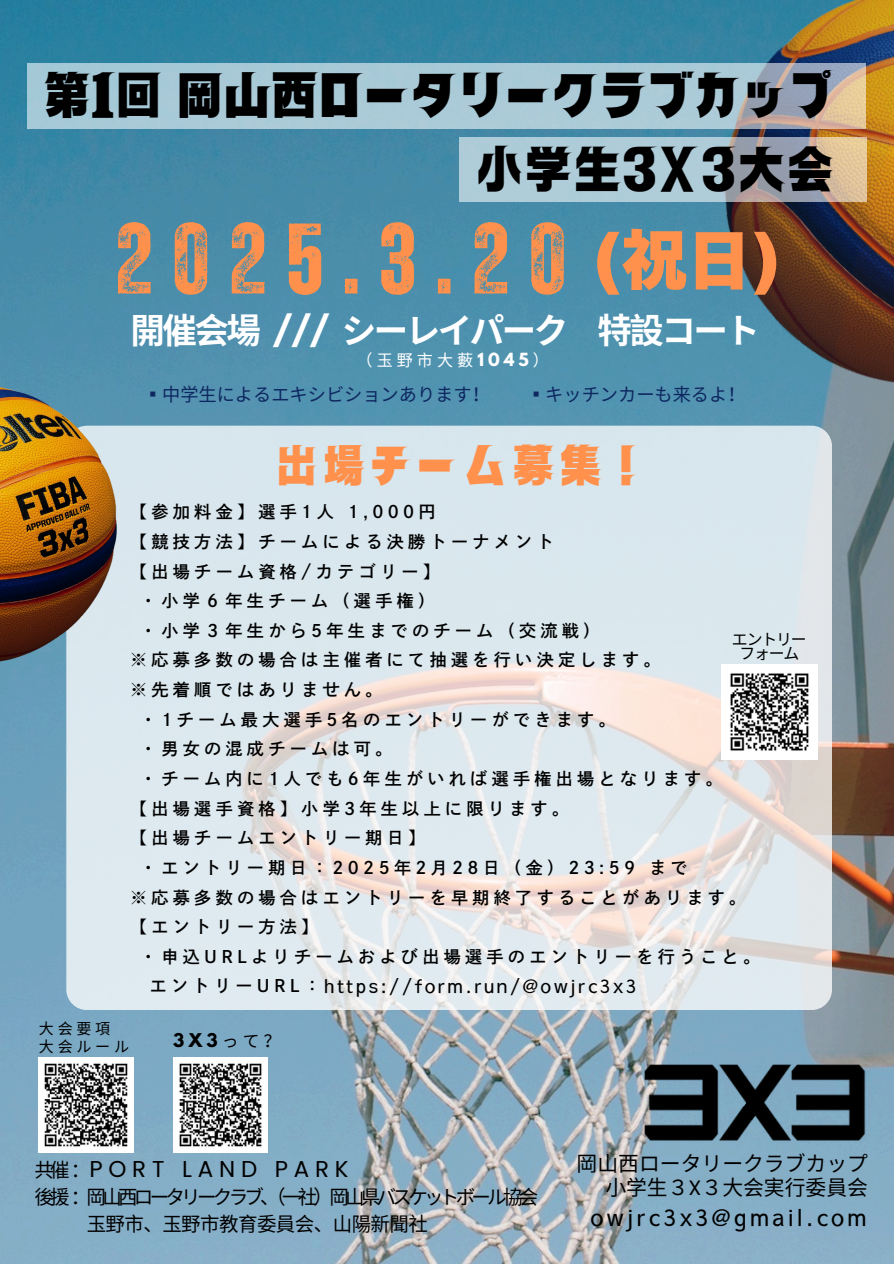
<style>
.page{position:relative;width:894px;height:1264px;background:#fff}
.page>*{position:absolute;margin:0;border:0;box-sizing:border-box;transform-origin:0 0}
.t1{font:700 100.35px "Zuume Rough";letter-spacing:.195em;color:#ff914d}
.t2{font:64.65px "Tazugane Info Std N X Black";color:#ff914d}
.t3{font:49.35px "CHI Speedy Right full 211128";letter-spacing:-.045em;color:#000}
.t4{font:48.75px "CHI Speedy Right full 211128";color:#000}
.t5{font:43.8px "CHI Speedy Right full 211128";letter-spacing:.08em;color:#ff914d}
.t6{font:700 34.5px "Noto Sans CJ Ksc";letter-spacing:-.075em;color:#fff}
.t7{font:500 23.1px "Sawarabi Gothic";letter-spacing:.14em;color:#000}
.t8{font:22.95px "Poppins";letter-spacing:.25em;color:#000}
.t9{font:20.85px "Noto Sans CJ Ksc";color:#000}
.t10{font:19.5px "Noto Sans CJ Ksc";letter-spacing:-.19em;color:#000}
.t11{font:19.5px "Noto Sans CJ Ksc";letter-spacing:-.03em;color:#000}
.t12{font:500 18.75px "Sawarabi Gothic";letter-spacing:.14em;color:#000}
.t13{font:18.15px "Noto Sans CJ Ksc";color:#0e2760}
.t14{font:17.1px "DMT Shuei Go Kin Std B";letter-spacing:.25em;color:#000}
.t15{font:700 16.8px "League Spartan";color:#000}
.t16{font:16.05px "Noto Sans CJ Ksc";color:#fff}
.t17{font:15.9px "Noto Sans CJ Ksc";letter-spacing:-.075em;color:#000}
.t18{font:15px "Noto Sans CJ Ksc";letter-spacing:.25em;color:#000}
.s1{font-family:"League Spartan"}
.s2{font-family:"League Spartan";font-weight:700}
.s3{font-family:"DMT Shuei Go Kin Std B";font-weight:400;font-size:17.1px}
.s4{font-family:"Noto Sans CJ Ksc";font-weight:400}
.s5{font-family:"Poppins"}
</style>
<div class="page">
<img style="left:0;top:0;width:893px;height:1263px">
<img style="left:641px;top:0;width:252px;height:468px">
<svg style="left:66px;top:425px;width:765px;height:585px;background:#dfe6ea"></svg>
<img style="left:0;top:386px;width:116px;height:278px">
<div style="left:28px;top:64px;width:837px;height:65px;background:#fff;opacity:.57"></div>
<div style="left:459px;top:138px;width:407px;height:64px;background:#fff;opacity:.57"></div>
<img style="left:721px;top:664px;width:96px;height:95px">
<img style="left:173px;top:1057px;width:95px;height:95px">
<img style="left:39px;top:1057px;width:94px;height:95px">
<img style="left:618px;top:997px;width:146px;height:215px">
<img style="left:764px;top:997px;width:129px;height:215px">
<svg style="left:734px;top:1087px;width:38px;height:43px;background:#232f35"></svg>
<p class="t3" style="left:42px;top:71px;width:796px">第１回岡山西ロータリークラブカップ</p>
<h2 class="t4" style="left:474px;top:145px;width:361px">小学生３X３大会</h2>
<p class="t1" style="left:115px;top:213px;width:452px">2025.3.20</p>
<p class="t2" style="left:592px;top:217px;width:190px">(祝日)</p>
<p class="t6" style="left:130px;top:303px;width:631px">開催会場 <span class="s1">///</span> シーレイパーク 特設コート</p>
<p class="t16" style="left:356px;top:347px;width:194px">（玉野市大藪<span class="s2">1045</span>）</p>
<p class="t13" style="left:144px;top:380px;width:347px">▪中学生によるエキシビションあります！</p>
<p class="t13" style="left:527px;top:380px;width:220px">▪キッチンカーも来るよ！</p>
<p class="t5" style="left:274px;top:444px;width:376px">出場チーム募集！</p>
<p class="t14" style="left:130px;top:503px;width:307px">【参加料金】選手1人 1,000円</p>
<p class="t14" style="left:130px;top:533px;width:425px">【競技方法】チームによる決勝トーナメント</p>
<p class="t14" style="left:130px;top:562px;width:311px">【出場チーム資格/カテゴリー】</p>
<p class="t14" style="left:140px;top:592px;width:297px">・小学６年生チーム（選手権）</p>
<p class="t14" style="left:140px;top:621px;width:462px">・小学３年生から5年生までのチーム（交流戦）</p>
<p class="t14" style="left:130px;top:651px;width:532px">※応募多数の場合は主催者にて抽選を行い決定します。</p>
<p class="t14" style="left:130px;top:681px;width:254px">※先着順ではありません。</p>
<p class="t14" style="left:140px;top:710px;width:477px">・1チーム最大選手5名のエントリーができます。</p>
<p class="t14" style="left:140px;top:740px;width:254px">・男女の混成チームは可。</p>
<p class="t14" style="left:140px;top:770px;width:584px">・チーム内に1人でも6年生がいれば選手権出場となります。</p>
<p class="t14" style="left:130px;top:799px;width:440px">【出場選手資格】小学3年生以上に限ります。</p>
<p class="t14" style="left:130px;top:829px;width:297px">【出場チームエントリー期日 】</p>
<p class="t14" style="left:140px;top:858px;width:549px">・エントリー期日 ：2025年2月 28日 （金）23:59 まで</p>
<p class="t14" style="left:130px;top:888px;width:617px">※応募多数の場合はエントリーを早期終了することがあります。</p>
<p class="t14" style="left:130px;top:918px;width:190px">【エントリー方法】</p>
<p class="t14" style="left:140px;top:947px;width:621px">・申込URLよりチームおよび出場選手のエントリーを行うこと。</p>
<h5 class="t12" style="left:150px;top:976px;width:488px"><span class="s3">エントリーU R L ：</span>https://form.run/@owjrc3x3</h5>
<h6 class="t17" style="left:731px;top:627px;width:76px">エントリー</h6>
<p class="t17" style="left:739px;top:640px;width:62px">フォーム</p>
<p class="t18" style="left:39px;top:1017px;width:73px">大会要項</p>
<p class="t18" style="left:39px;top:1035px;width:92px">大会ルール</p>
<p class="t15" style="left:173px;top:1031px;width:109px">3X3<span class="s4">って？</span></p>
<p class="t10" style="left:34px;top:1154px;width:57px">共催：</p>
<p class="t8" style="left:89px;top:1152px;width:261px">PORT LAND PARK</p>
<p class="t10" style="left:34px;top:1180px;width:505px">後援：岡山西ロータリークラブ、（一社）岡山県バスケットボール協会</p>
<p class="t11" style="left:87px;top:1207px;width:342px">玉野市、玉野市教育委員会、山陽新聞社</p>
<h4 class="t9" style="left:576px;top:1146px;width:293px">岡山西ロータリークラブカップ</h4>
<h3 class="t9" style="left:605px;top:1170px;width:264px">小学生３<span class="s5">X</span>３大会実行委員会</h3>
<h1 class="t7" style="left:590px;top:1206px;width:277px">owjrc3x3@gmail.com</h1>
</div>
